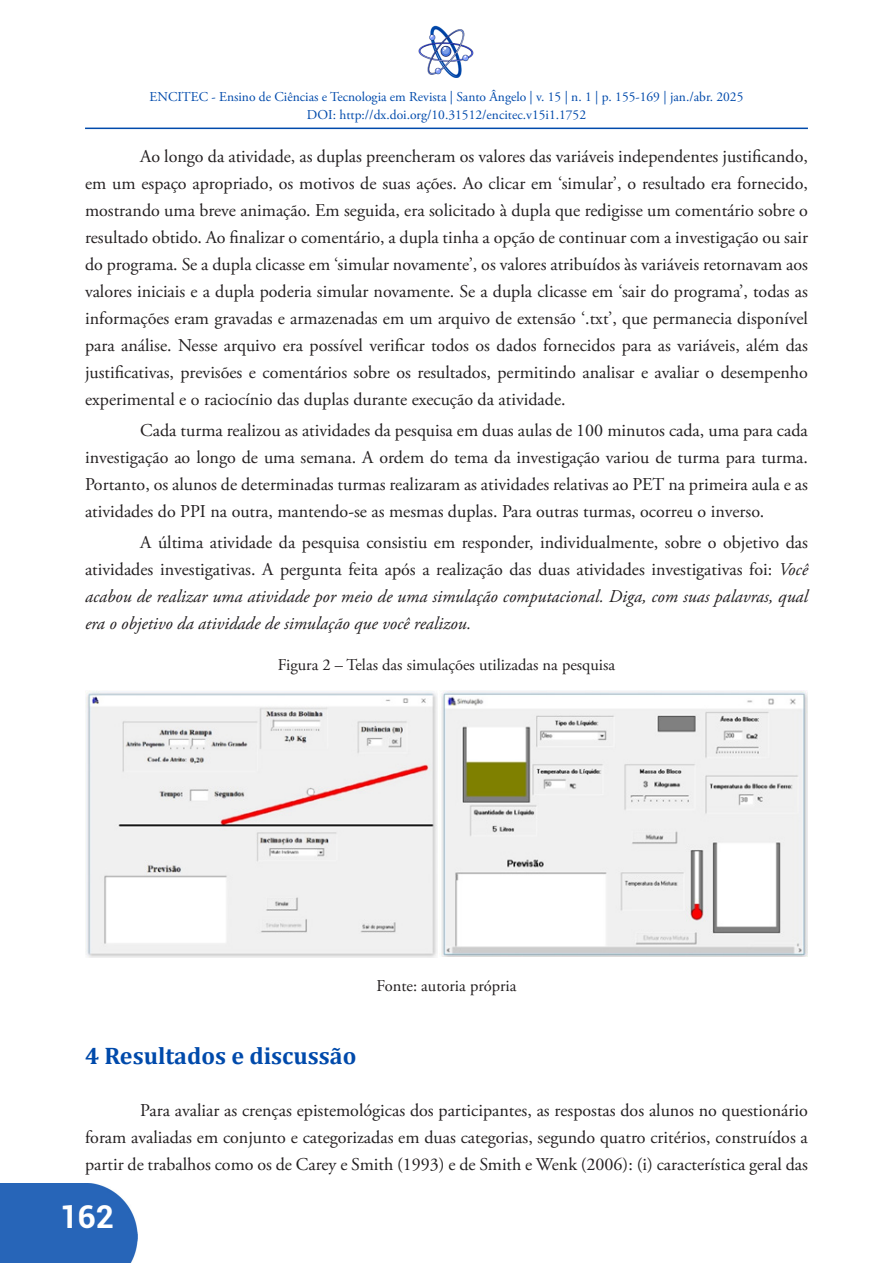
<style>
.page{position:relative;width:893px;height:1263px;background:#fff}
.page>*{position:absolute;margin:0;border:0;box-sizing:border-box;transform-origin:0 0}
.t1{font:700 31.5px "Roboto";color:#fff}
.Subtítulos_no_capítulo_1{font:700 24px "Cambria";color:#004aab}
.TEXTO_NORMAL{font:18px/27px "Adobe Garamond Pro";color:#231f20;text-align:justify}
.TABELA{font:16.5px "Adobe Garamond Pro";color:#231f20}
.t2{font:13.5px/18px "Adobe Garamond Pro";color:#004aab;text-align:center}
.s1{font-style:italic}
</style>
<div class="page">
<div style="left:0;top:1183px;width:137px;height:80px;background:#2765b8"></div>
<hr style="left:85px;top:128px;width:723px;height:1px;background:#004aab">
<img style="left:418px;top:26px;width:56px;height:52px">
<img style="left:86px;top:691px;width:351px;height:266px">
<img style="left:441px;top:691px;width:367px;height:266px">
<p class="t2" style="left:150px;top:88px;width:595px">ENCITEC - Ensino de Ciências e Tecnologia em Revista | Santo Ângelo | v. 15 | n. 1 | p. 155-169 | jan./abr. 2025<br>DOI: http://dx.doi.org/10.31512/encitec.v15i1.1752</p>
<p class="TEXTO_NORMAL" style="left:85px;top:143px;width:724px;text-indent:55px">Ao longo da atividade, as duplas preencheram os valores das variáveis independentes justificando, em um espaço apropriado, os motivos de suas ações. Ao clicar em ‘simular’, o resultado era fornecido, mostrando uma breve animação. Em seguida, era solicitado à dupla que redigisse um comentário sobre o resultado obtido. Ao finalizar o comentário, a dupla tinha a opção de continuar com a investigação ou sair do programa. Se a dupla clicasse em ‘simular novamente’, os valores atribuídos às variáveis retornavam aos valores iniciais e a dupla poderia simular novamente. Se a dupla clicasse em ‘sair do programa’, todas as informações eram gravadas e armazenadas em um arquivo de extensão ‘.txt’, que permanecia disponível para análise. Nesse arquivo era possível verificar todos os dados fornecidos para as variáveis, além das justificativas, previsões e comentários sobre os resultados, permitindo analisar e avaliar o desempenho experimental e o raciocínio das duplas durante execução da atividade.</p>
<p class="TEXTO_NORMAL" style="left:85px;top:418px;width:724px;text-indent:55px">Cada turma realizou as atividades da pesquisa em duas aulas de 100 minutos cada, uma para cada investigação ao longo de uma semana. A ordem do tema da investigação variou de turma para turma.<br>Portanto, os alunos de determinadas turmas realizaram as atividades relativas ao PET na primeira aula e as atividades do PPI na outra, mantendo-se as mesmas duplas. Para outras turmas, ocorreu o inverso.</p>
<p class="TEXTO_NORMAL" style="left:85px;top:530px;width:724px;text-indent:55px">A última atividade da pesquisa consistiu em responder, individualmente, sobre o objetivo das atividades investigativas. A pergunta feita após a realização das duas atividades investigativas foi: <span class="s1">Você acabou de realizar uma atividade por meio de uma simulação computacional. Diga, com suas palavras, qual era o objetivo da atividade de simulação que você realizou.</span></p>
<p class="TABELA" style="left:278px;top:655px;width:339px">Figura 2 – Telas das simulações utilizadas na pesquisa</p>
<p class="TABELA" style="left:376px;top:976px;width:142px">Fonte: autoria própria</p>
<p class="Subtítulos_no_capítulo_1" style="left:85px;top:1039px;width:273px">4 Resultados e discussão</p>
<p class="TEXTO_NORMAL" style="left:85px;top:1098px;width:724px;text-indent:55px">Para avaliar as crenças epistemológicas dos participantes, as respostas dos alunos no questionário foram avaliadas em conjunto e categorizadas em duas categorias, segundo quatro critérios, construídos a partir de trabalhos como os de Carey e Smith (1993) e de Smith e Wenk (2006): (i) característica geral das</p>
<h1 class="t1" style="left:60px;top:1195px;width:56px">162</h1>
</div>
